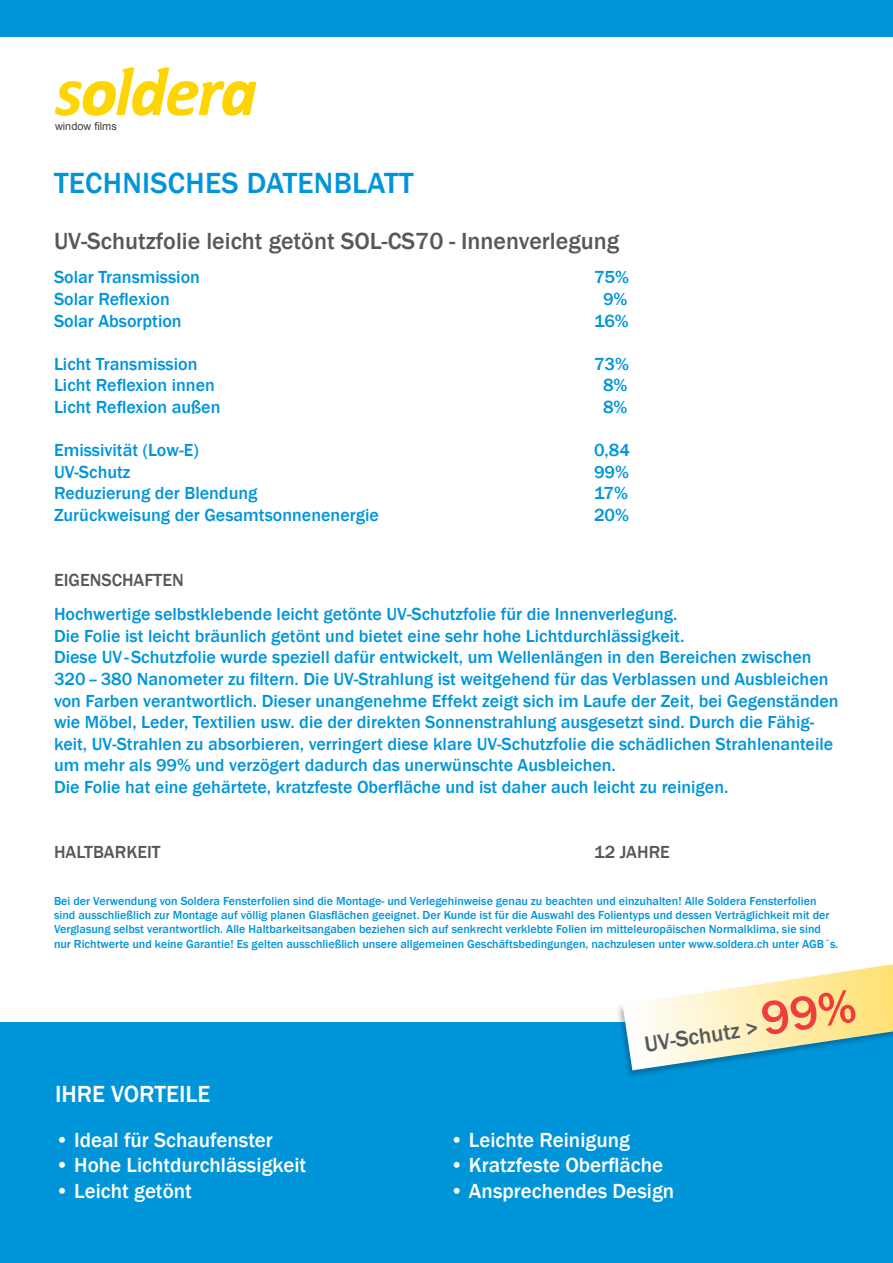
<style>
.page{position:relative;width:893px;height:1263px;background:#fff}
.page>*{position:absolute;margin:0;border:0;box-sizing:border-box;transform-origin:0 0}
.t1{font:500 30px "Franklin Gothic";letter-spacing:.01em;color:#0095d9}
.t2{font:500 24px "Franklin Gothic";color:#57585a}
.t3{font:500 24px "Franklin Gothic";color:#fff}
.t4{font:500 22.65px "Franklin Gothic";color:#57585a}
.t5{font:500 21px "Franklin Gothic";color:#fff}
.t6{font:500 18px/21.6px "Franklin Gothic";color:#0095d9}
.t7{font:500 18px "Franklin Gothic";color:#57585a}
.t8{font:500 12px/14.4px "Franklin Gothic";color:#0095d9}
.t9{font:10.95px "Arial";color:#3e3e3f}
.s1{font-size:49.05px;color:#ee3d3c}
</style>
<div class="page">
<div style="left:0;top:1022px;width:893px;height:241px;background:#0095d9"></div>
<svg style="left:55px;top:67px;width:201px;height:49px"></svg>
<div style="left:0;top:0;width:893px;height:36px;background:#0095d9"></div>
<img style="left:618px;top:1006px;width:54px;height:70px">
<svg style="left:623px;top:964px;width:270px;height:106px"></svg>
<p class="t9" style="left:55px;top:119px;width:63px">window films</p>
<h1 class="t1" style="left:54px;top:164px;width:361px">TECHNISCHES DATENBLATT</h1>
<h2 class="t2" style="left:54px;top:226px;width:567px">UV-Schutzfolie leicht getönt SOL-CS70 - Innenverlegung</h2>
<p class="t6" style="left:54px;top:267px;width:147px">Solar Transmission</p>
<p class="t6" style="left:594px;top:267px;width:36px">75%</p>
<p class="t6" style="left:54px;top:288px;width:117px">Solar Reflexion</p>
<p class="t6" style="left:603px;top:288px;width:26px">9%</p>
<p class="t6" style="left:54px;top:310px;width:129px">Solar Absorption</p>
<p class="t6" style="left:594px;top:310px;width:36px">16%</p>
<p class="t6" style="left:54px;top:353px;width:145px">Licht Transmission</p>
<p class="t6" style="left:594px;top:353px;width:36px">73%</p>
<p class="t6" style="left:54px;top:375px;width:162px">Licht Reflexion innen</p>
<p class="t6" style="left:603px;top:375px;width:26px">8%</p>
<p class="t6" style="left:54px;top:396px;width:168px">Licht Reflexion außen</p>
<p class="t6" style="left:603px;top:396px;width:26px">8%</p>
<p class="t6" style="left:54px;top:439px;width:146px">Emissivität (Low-E)</p>
<p class="t6" style="left:594px;top:439px;width:38px">0,84</p>
<p class="t6" style="left:54px;top:461px;width:78px">UV-Schutz</p>
<p class="t6" style="left:594px;top:461px;width:36px">99%</p>
<p class="t6" style="left:54px;top:483px;width:205px">Reduzierung der Blendung</p>
<p class="t6" style="left:594px;top:483px;width:35px">17%</p>
<p class="t6" style="left:54px;top:504px;width:326px">Zurückweisung der Gesamtsonnenenergie</p>
<p class="t6" style="left:594px;top:504px;width:36px">20%</p>
<p class="t7" style="left:54px;top:569px;width:131px">EIGENSCHAFTEN</p>
<p class="t6" style="left:54px;top:603px;width:786px">Hochwertige selbstklebende leicht getönte UV-Schutzfolie für die Innenverlegung.<br>Die Folie ist leicht bräunlich getönt und bietet eine sehr hohe Lichtdurchlässigkeit.<br>Diese UV - Schutzfolie wurde speziell dafür entwickelt, um Wellenlängen in den Bereichen zwischen 320 – 380 Nanometer zu filtern. Die UV-Strahlung ist weitgehend für das Verblassen und Ausbleichen von Farben verantwortlich. Dieser unangenehme Effekt zeigt sich im Laufe der Zeit, bei Gegenständen wie Möbel, Leder, Textilien usw. die der direkten Sonnenstrahlung ausgesetzt sind. Durch die Fähig&shy;keit, UV-Strahlen zu absorbieren, verringert diese klare UV-Schutzfolie die schädlichen Strahlenanteile um mehr als 99% und verzögert dadurch das unerwünschte Ausbleichen.<br>Die Folie hat eine gehärtete, kratzfeste Oberfläche und ist daher auch leicht zu reinigen.</p>
<p class="t7" style="left:54px;top:841px;width:108px">HALTBARKEIT</p>
<p class="t7" style="left:594px;top:841px;width:77px">12 JAHRE</p>
<p class="t8" style="left:54px;top:893px;width:786px">Bei der Verwendung von Soldera Fensterfolien sind die Montage- und Verlegehinweise genau zu beachten und einzuhalten! Alle Soldera Fensterfolien sind ausschließlich zur Montage auf völlig planen Glasflächen geeignet. Der Kunde ist für die Auswahl des Folientyps und dessen Verträglichkeit mit der Verglasung selbst verantwortlich. Alle Haltbarkeitsangaben beziehen sich auf senkrecht verklebte Folien im mitteleuropäischen Normalklima, sie sind nur Richtwerte und keine Garantie! Es gelten ausschließlich unsere allgemeinen Geschäftsbedingungen, nachzulesen unter www.soldera.ch unter AGB´s.</p>
<h2 class="t3" style="left:55px;top:1079px;width:157px">IHRE VORTEILE</h2>
<p class="t5" style="left:55px;top:1127px;width:219px">• Ideal für Schaufenster</p>
<p class="t5" style="left:55px;top:1152px;width:253px">• Hohe Lichtdurchlässigkeit</p>
<p class="t5" style="left:55px;top:1177px;width:138px">• Leicht getönt</p>
<p class="t4" style="left:642px;top:1031px;width:216px;rotate:-9deg">UV-Schutz &gt; <span class="s1">99%</span></p>
<p class="t5" style="left:450px;top:1127px;width:182px">• Leichte Reinigung</p>
<p class="t5" style="left:450px;top:1152px;width:215px">• Kratzfeste Oberfläche</p>
<p class="t5" style="left:450px;top:1177px;width:226px">• Ansprechendes Design</p>
</div>
